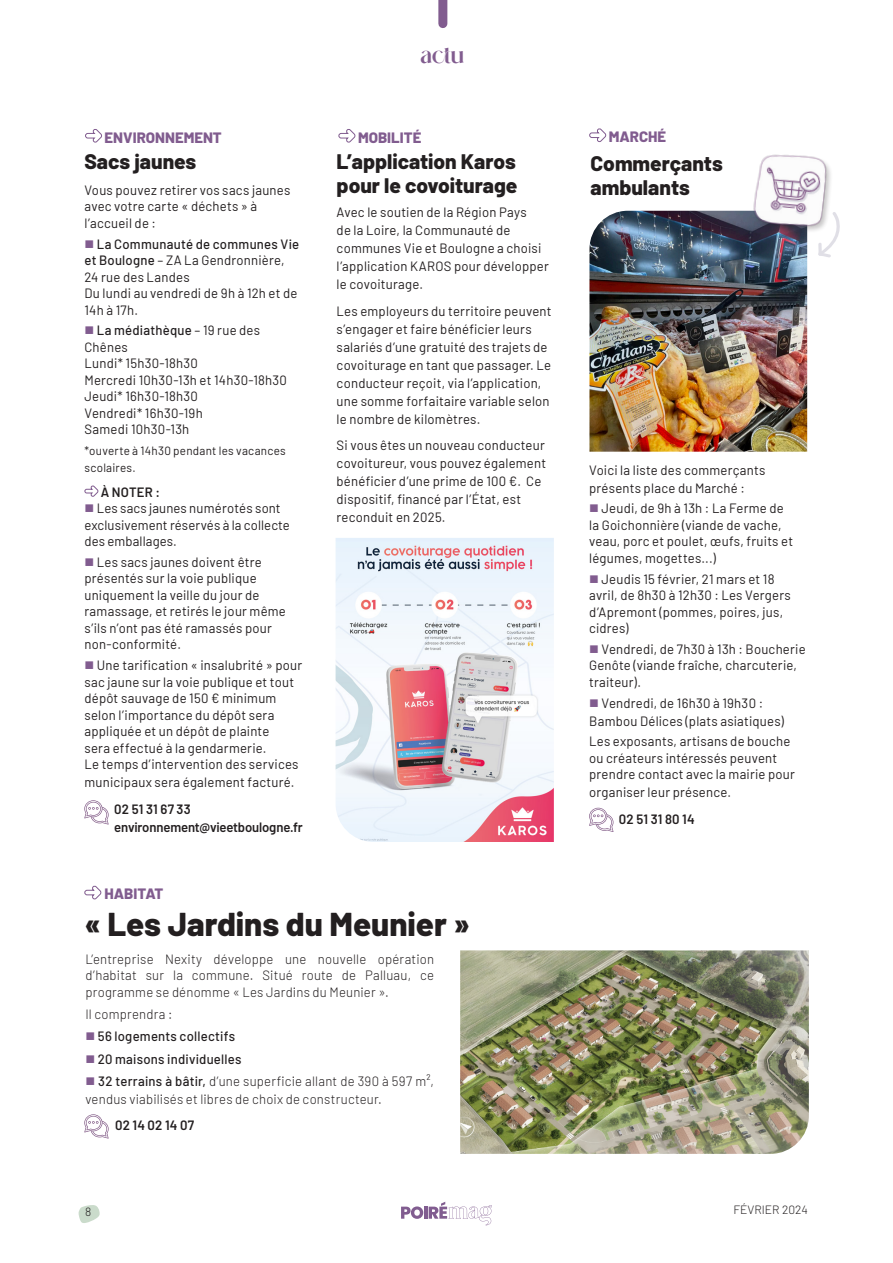
<style>
.page{position:relative;width:893px;height:1263px;background:#fff}
.page>*{position:absolute;margin:0;border:0;box-sizing:border-box;transform-origin:0 0}
.t1{font:800 33px "Barlow";color:#231f20}
.t2{font:24px "Glitten";color:#815c8f}
.t3{font:800 21px/24px "Barlow";color:#231f20}
.t4{font:800 15px "Barlow";color:#815c8f}
.t5{font:13.5px/16.5px "Barlow";letter-spacing:.015em;color:#231f20}
.t6{font:300 13.5px/16.5px "Barlow";letter-spacing:.02em;color:#231f20;text-align:justify}
.t7{font:500 13.5px/16.5px "Barlow";letter-spacing:.02em;color:#231f20}
.t8{font:600 13.5px/18px "Barlow";letter-spacing:-.01em;color:#231f20}
.t9{font:12px/16.5px "Barlow";letter-spacing:.02em;color:#231f20}
.t10{font:300 12px "Barlow";color:#231f20}
.s1{color:#815c8f}
.s2{font-weight:400}
.s3{font-weight:500}
</style>
<div class="page">
<svg style="left:78px;top:1205px;width:22px;height:18px"></svg>
<svg style="left:401px;top:1206px;width:22px;height:13px"></svg>
<hr style="left:424px;top:1206px;width:4px;height:13px;background:#815d90">
<svg style="left:429px;top:1202px;width:63px;height:23px"></svg>
<svg style="left:84px;top:485px;width:15px;height:12px"></svg>
<svg style="left:85px;top:129px;width:17px;height:14px"></svg>
<img style="left:336px;top:538px;width:218px;height:304px">
<img style="left:460px;top:950px;width:349px;height:204px">
<svg style="left:84px;top:885px;width:18px;height:15px"></svg>
<svg style="left:338px;top:129px;width:18px;height:14px"></svg>
<img style="left:589px;top:211px;width:218px;height:241px">
<img style="left:742px;top:154px;width:89px;height:85px">
<svg style="left:818px;top:212px;width:22px;height:46px"></svg>
<div style="left:438px;top:0;width:9px;height:24px;background:#815c8f"></div>
<svg style="left:589px;top:128px;width:18px;height:15px"></svg>
<svg style="left:84px;top:800px;width:25px;height:24px"></svg>
<svg style="left:589px;top:808px;width:24px;height:24px"></svg>
<svg style="left:84px;top:1114px;width:25px;height:24px"></svg>
<p class="t4" style="left:105px;top:126px;width:119px">ENVIRONNEMENT</p>
<p class="t3" style="left:85px;top:148px;width:113px">Sacs jaunes</p>
<p class="t5" style="left:85px;top:181px;width:207px">Vous pouvez retirer vos sacs jaunes avec votre carte « déchets » à l’accueil de :</p>
<p class="t7" style="left:85px;top:234px;width:216px"><span class="s1">■</span> La Communauté de communes Vie et Boulogne <span class="s2">– ZA La Gendronnière,<br>24 rue des Landes</span></p>
<p class="t5" style="left:85px;top:284px;width:214px">Du lundi au vendredi de 9h à 12h et de<br>14h à 17h.</p>
<p class="t5" style="left:85px;top:321px;width:204px"><span class="s1">■</span> <span class="s3">La médiathèque</span> – 19 rue des<br>Chênes<br>Lundi* 15h30-18h30<br>Mercredi 10h30-13h et 14h30-18h30<br>Jeudi* 16h30-18h30<br>Vendredi* 16h30-19h<br>Samedi 10h30-13h</p>
<p class="t9" style="left:85px;top:442px;width:203px">*ouverte à 14h30 pendant les vacances scolaires.</p>
<p class="t8" style="left:101px;top:482px;width:61px">À NOTER :</p>
<p class="t5" style="left:85px;top:499px;width:207px"><span class="s1">■</span> Les sacs jaunes numérotés sont exclusivement réservés à la collecte des emballages.</p>
<p class="t5" style="left:85px;top:553px;width:203px"><span class="s1">■</span> Les sacs jaunes doivent être présentés sur la voie publique uniquement la veille du jour de ramassage, et retirés le jour même s’ils n’ont pas été ramassés pour non-conformité.</p>
<p class="t5" style="left:85px;top:656px;width:219px"><span class="s1">■</span> Une tarification « insalubrité » pour sac jaune sur la voie publique et tout dépôt sauvage de 150 € minimum selon l’importance du dépôt sera appliquée et un dépôt de plainte<br>sera effectué à la gendarmerie.<br>Le temps d’intervention des services</p>
<p class="t5" style="left:85px;top:773px;width:211px">municipaux sera également facturé.</p>
<p class="t8" style="left:114px;top:799px;width:190px">02 51 31 67 33 environnement@vieetboulogne.fr</p>
<p class="t4" style="left:105px;top:883px;width:60px">HABITAT</p>
<p class="t2" style="left:420px;top:36px;width:46px">actu</p>
<p class="t4" style="left:358px;top:126px;width:65px">MOBILITÉ</p>
<p class="t4" style="left:609px;top:125px;width:59px">MARCHÉ</p>
<p class="t3" style="left:337px;top:148px;width:182px">L’application Karos pour le covoiturage</p>
<p class="t5" style="left:337px;top:202px;width:214px;line-height:18px">Avec le soutien de la Région Pays<br>de la Loire, la Communauté de communes Vie et Boulogne a choisi l’application KAROS pour développer le covoiturage.</p>
<p class="t5" style="left:337px;top:301px;width:216px;line-height:18px">Les employeurs du territoire peuvent s’engager et faire bénéficier leurs salariés d’une gratuité des trajets de covoiturage en tant que passager. Le conducteur reçoit, via l’application, une somme forfaitaire variable selon le nombre de kilomètres.</p>
<p class="t5" style="left:337px;top:435px;width:211px;line-height:18px">Si vous êtes un nouveau conducteur covoitureur, vous pouvez également bénéficier d’une prime de 100 €. Ce dispositif, financé par l’État, est reconduit en 2025.</p>
<p class="t3" style="left:590px;top:150px;width:134px">Commerçants ambulants</p>
<p class="t5" style="left:589px;top:460px;width:178px;line-height:18px">Voici la liste des commerçants présents place du Marché :</p>
<p class="t5" style="left:589px;top:499px;width:205px"><span class="s1">■</span> Jeudi, de 9h à 13h : La Ferme de la Goichonnière (viande de vache, veau, porc et poulet, œufs, fruits et légumes, mogettes...)</p>
<p class="t5" style="left:589px;top:569px;width:203px"><span class="s1">■</span> Jeudis 15 février, 21 mars et 18 avril, de 8h30 à 12h30 : Les Vergers d’Apremont (pommes, poires, jus, cidres)</p>
<p class="t5" style="left:589px;top:640px;width:218px"><span class="s1">■</span> Vendredi, de 7h30 à 13h : Boucherie<br>Genôte (viande fraîche, charcuterie, traiteur).</p>
<p class="t5" style="left:589px;top:693px;width:196px;line-height:18px"><span class="s1">■</span> Vendredi, de 16h30 à 19h30 :<br>Bambou Délices (plats asiatiques)</p>
<p class="t5" style="left:589px;top:732px;width:207px">Les exposants, artisans de bouche ou créateurs intéressés peuvent prendre contact avec la mairie pour</p>
<p class="t5" style="left:589px;top:783px;width:143px">organiser leur présence.</p>
<p class="t8" style="left:619px;top:809px;width:77px">02 51 31 80 14</p>
<p class="t1" style="left:84px;top:899px;width:387px">« Les Jardins du Meunier »</p>
<p class="t6" style="left:85px;top:950px;width:350px">L’entreprise Nexity développe une nouvelle opération d’habitat sur la commune. Situé route de Palluau, ce programme se dénomme « Les Jardins du Meunier ».</p>
<p class="t6" style="left:85px;top:1005px;width:89px">Il comprendra :</p>
<p class="t7" style="left:85px;top:1027px;width:151px"><span class="s1">■</span> 56 logements collectifs</p>
<p class="t7" style="left:85px;top:1049px;width:158px"><span class="s1">■</span> 20 maisons individuelles</p>
<p class="t6" style="left:85px;top:1071px;width:350px;line-height:18px"><span class="s1">■</span> <span class="s3">32 terrains à bâtir,</span> d’une superficie allant de 390 à 597 m², vendus viabilisés et libres de choix de constructeur.</p>
<p class="t8" style="left:115px;top:1115px;width:81px">02 14 02 14 07</p>
<p class="t10" style="left:85px;top:1203px;width:8px">8</p>
<p class="t10" style="left:733px;top:1201px;width:76px">FÉVRIER 2024</p>
</div>
